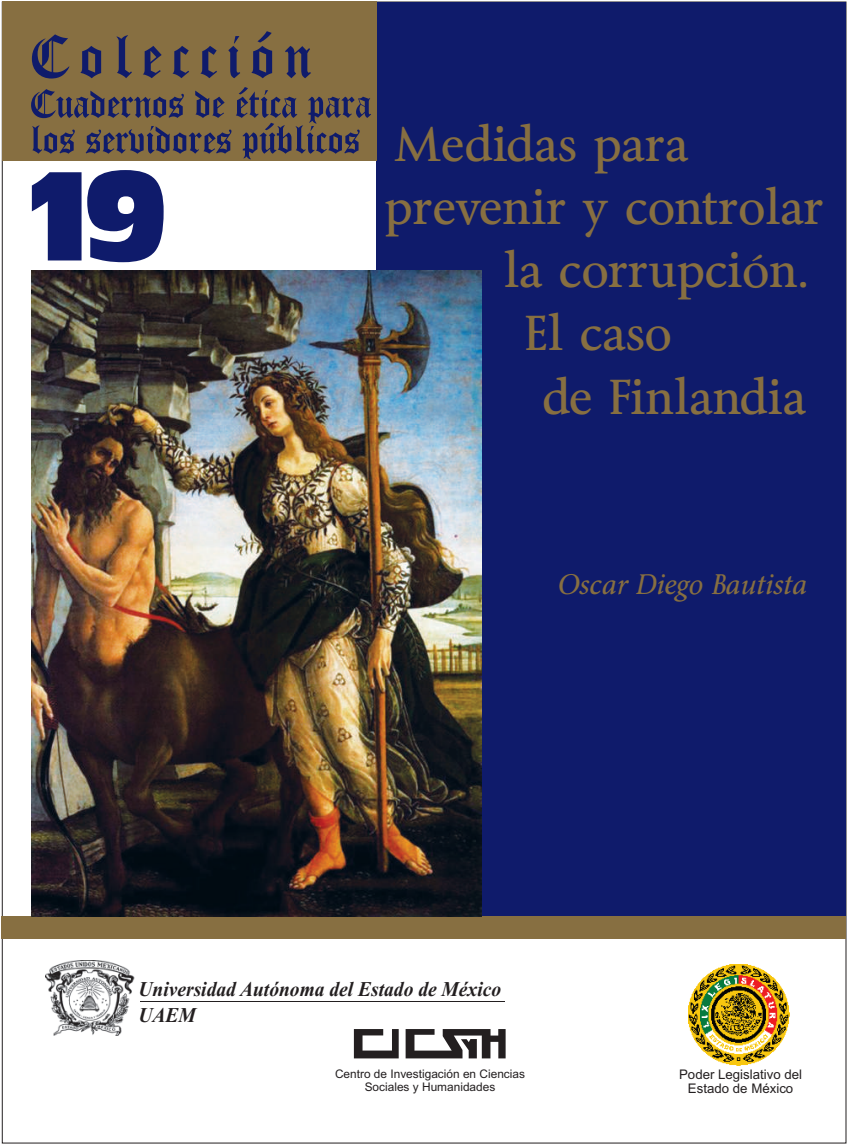
<style>
.page{position:relative;width:848px;height:1145px;background:#fff}
.page>*{position:absolute;margin:0;border:0;box-sizing:border-box;transform-origin:0 0}
.t1{font:115.5px "Antique Olive Compact";color:#0f1b6b}
.t2{font:45.5px/62.6px "Byington";color:#876f41}
.t3{font:italic 26.25px "Byington";color:#876f41}
.t4{font:italic 700 21px/25.6px "Times New Roman";color:#231f20;scale:.93 1}
.t5{font:13.3px/14.9px "Arial";color:#231f20;text-align:center}
.t6{font:11.9px/13.3px "Arial";color:#231f20;text-align:center}
</style>
<div class="page">
<div style="left:376px;top:2px;width:469px;height:919px;background:#0f1b6b"></div>
<div style="left:2px;top:916px;width:844px;height:23px;background:#876f41"></div>
<img style="left:46px;top:960px;width:89px;height:75px">
<div style="left:2px;top:2px;width:374px;height:159px;background:#876f41"></div>
<svg style="left:32px;top:31px;width:279px;height:48px"></svg>
<svg style="left:31px;top:87px;width:340px;height:72px"></svg>
<img style="left:32px;top:271px;width:449px;height:645px">
<hr style="left:140px;top:1001px;width:365px;height:1px;background:#231f20">
<svg style="left:354px;top:1029px;width:45px;height:29px"></svg>
<svg style="left:405px;top:1029px;width:100px;height:29px"></svg>
<img style="left:688px;top:965px;width:101px;height:101px">
<h1 class="t1" style="left:23px;top:169px;width:146px">19</h1>
<p class="t2" style="left:394px;top:118px;width:295px">Medidas para</p>
<p class="t2" style="left:504px;top:180px;width:321px;text-indent:-120px">prevenir y controlar la corrupción.</p>
<p class="t2" style="left:525px;top:306px;width:149px">El caso</p>
<p class="t2" style="left:542px;top:370px;width:265px">de Finlandia</p>
<p class="t3" style="left:556px;top:573px;width:251px">Oscar Diego Bautista</p>
<p class="t4" style="left:138px;top:979px;width:391px">Universidad Autónoma del Estado de México<br>UAEM</p>
<p class="t6" style="left:335px;top:1068px;width:191px">Centro de Investigación en Ciencias<br>Sociales y Humanidades</p>
<p class="t5" style="left:679px;top:1068px;width:124px">Poder Legislativo del<br>Estado de México</p>
</div>
